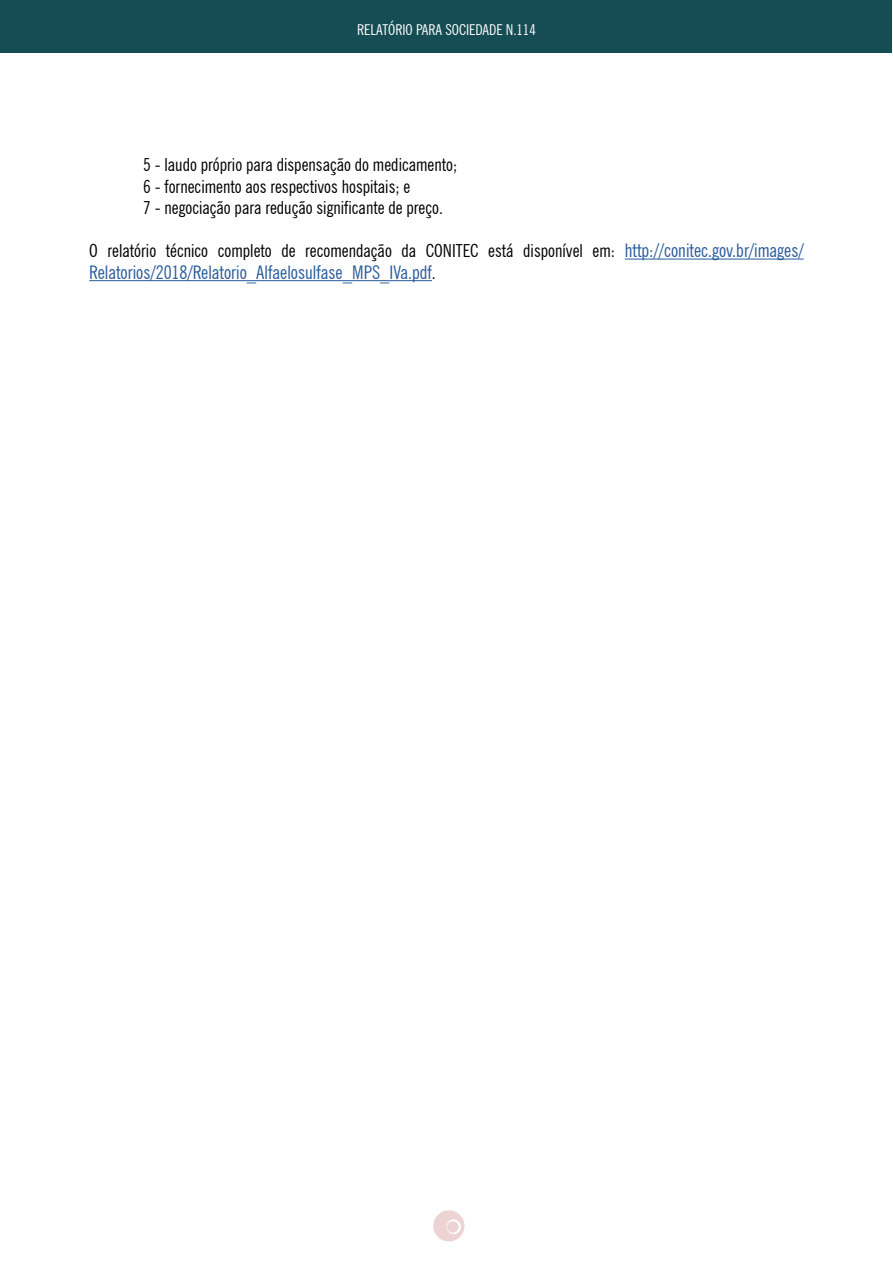
<style>
.page{position:relative;width:893px;height:1263px;background:#fff}
.page>*{position:absolute;margin:0;border:0;box-sizing:border-box;transform-origin:0 0}
.t1{font:condensed 18.75px "News Gothic BT";color:#275b9b}
.t2{font:condensed 18px/21.6px "News Gothic BT";color:#000}
.t3{font:condensed 15px "News Gothic BT";color:#fff}
.s1{font-size:18.75px;color:#275b9b}
.s2{font-size:18px;color:#000}
</style>
<div class="page">
<div style="left:1px;top:0;width:891px;height:52px;background:#164d54"></div>
<svg style="left:433px;top:1210px;width:31px;height:31px"></svg>
<svg style="left:447px;top:1221px;width:12px;height:12px"></svg>
<hr style="left:625px;top:259px;width:179px;height:1px;background:#275b9b">
<hr style="left:89px;top:280px;width:343px;height:1px;background:#275b9b">
<p class="t3" style="left:357px;top:20px;width:180px">RELATÓRIO PARA SOCIEDADE N.114</p>
<p class="t2" style="left:143px;top:154px;width:316px">5 - laudo próprio para dispensação do medicamento;<br>6 - fornecimento aos respectivos hospitais; e<br>7 - negociação para redução significante de preço.</p>
<p class="t2" style="left:89px;top:240px;width:716px">O relatório técnico completo de recomendação da CONITEC está disponível em: <span class="s1">http://conitec.gov.br/images/</span></p>
<p class="t1" style="left:89px;top:261px;width:348px">Relatorios/2018/Relatorio_Alfaelosulfase_MPS_IVa.pdf<span class="s2">.</span></p>
</div>
